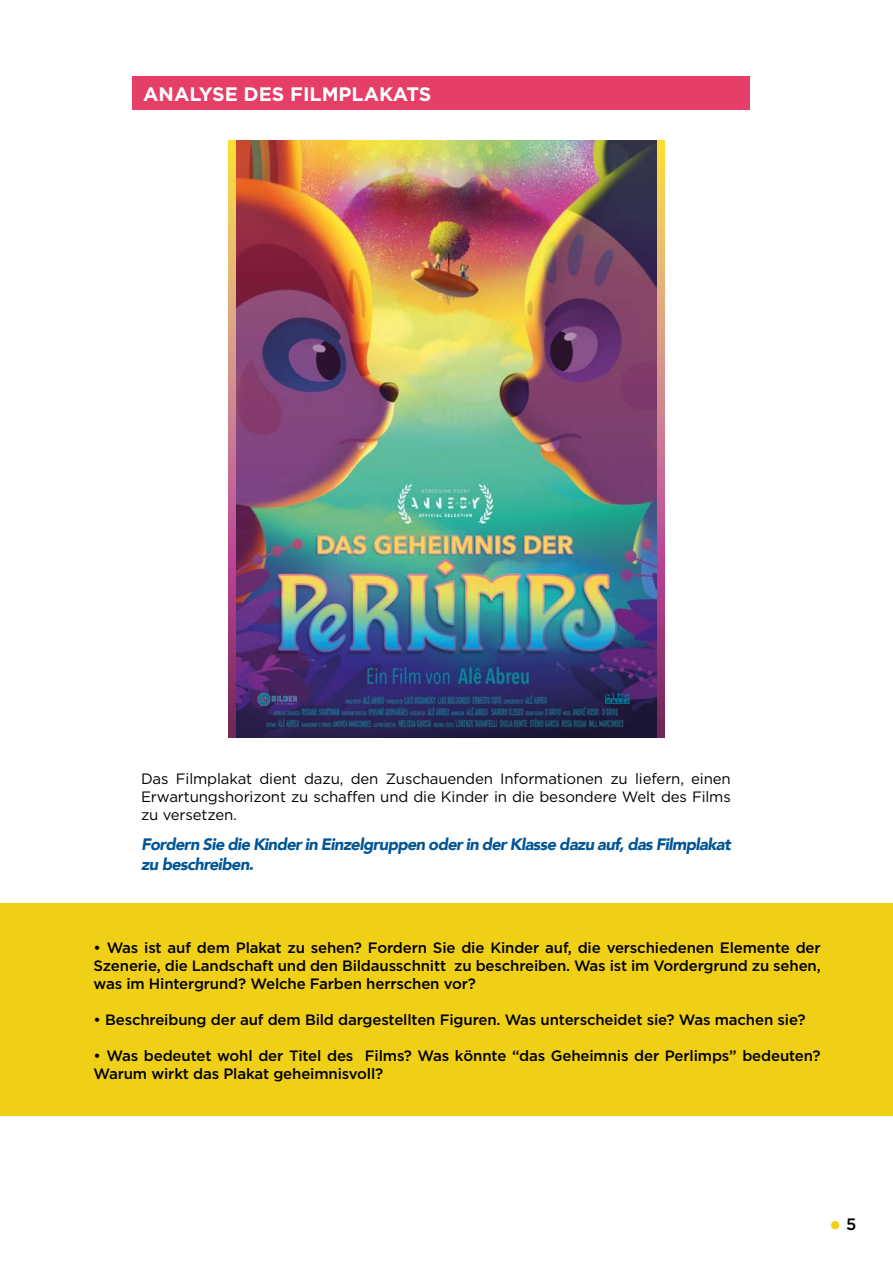
<style>
.page{position:relative;width:893px;height:1263px;background:#fff}
.page>*{position:absolute;margin:0;border:0;box-sizing:border-box;transform-origin:0 0}
.t1{font:31.5px "Minion Pro";color:#f0cf17}
.t2{font:700 19.5px "Gotham";color:#fff}
.t3{font:italic 900 16.5px/19.8px "Avenir";letter-spacing:-.04em;color:#005597}
.t4{font:500 15px/18px "Gotham";letter-spacing:-.01em;color:#000;text-align:justify}
.t5{font:15px/18px "Gotham";letter-spacing:-.01em;color:#000;text-align:justify}
.s1{font-family:"Gotham";font-weight:500;font-size:16.5px;color:#000}
</style>
<div class="page">
<div style="left:132px;top:77px;width:618px;height:33px;background:#e63f67"></div>
<div style="left:0;top:904px;width:893px;height:212px;background:#f0cf17"></div>
<svg style="left:228px;top:140px;width:437px;height:598px;background:#c57b79"></svg>
<img style="left:236px;top:140px;width:421px;height:598px">
<img style="left:258px;top:693px;width:39px;height:13px">
<svg style="left:605px;top:692px;width:25px;height:12px"></svg>
<h2 class="t2" style="left:143px;top:82px;width:290px">ANALYSE DES FILMPLAKATS</h2>
<p class="t5" style="left:141px;top:769px;width:591px">Das Filmplakat dient dazu, den Zuschauenden Informationen zu liefern, einen Erwartungshorizont zu schaffen und die Kinder in die besondere Welt des Films zu versetzen.</p>
<p class="t3" style="left:141px;top:834px;width:591px">Fordern Sie die Kinder in Einzelgruppen oder in der Klasse dazu auf, das Filmplakat zu beschreiben.</p>
<p class="t4" style="left:94px;top:939px;width:729px">• Was ist auf dem Plakat zu sehen? Fordern Sie die Kinder auf, die verschiedenen Elemente der Szenerie, die Landschaft und den Bildausschnitt zu beschreiben. Was ist im Vordergrund zu sehen, was im Hintergrund? Welche Farben herrschen vor?</p>
<p class="t4" style="left:94px;top:1011px;width:713px">• Beschreibung der auf dem Bild dargestellten Figuren. Was unterscheidet sie? Was machen sie?</p>
<p class="t4" style="left:94px;top:1047px;width:729px">• Was bedeutet wohl der Titel des Films? Was könnte “das Geheimnis der Perlimps” bedeuten?<br>Warum wirkt das Plakat geheimnisvoll?</p>
<h1 class="t1" style="left:829px;top:1201px;width:29px">• <span class="s1">5</span></h1>
</div>
